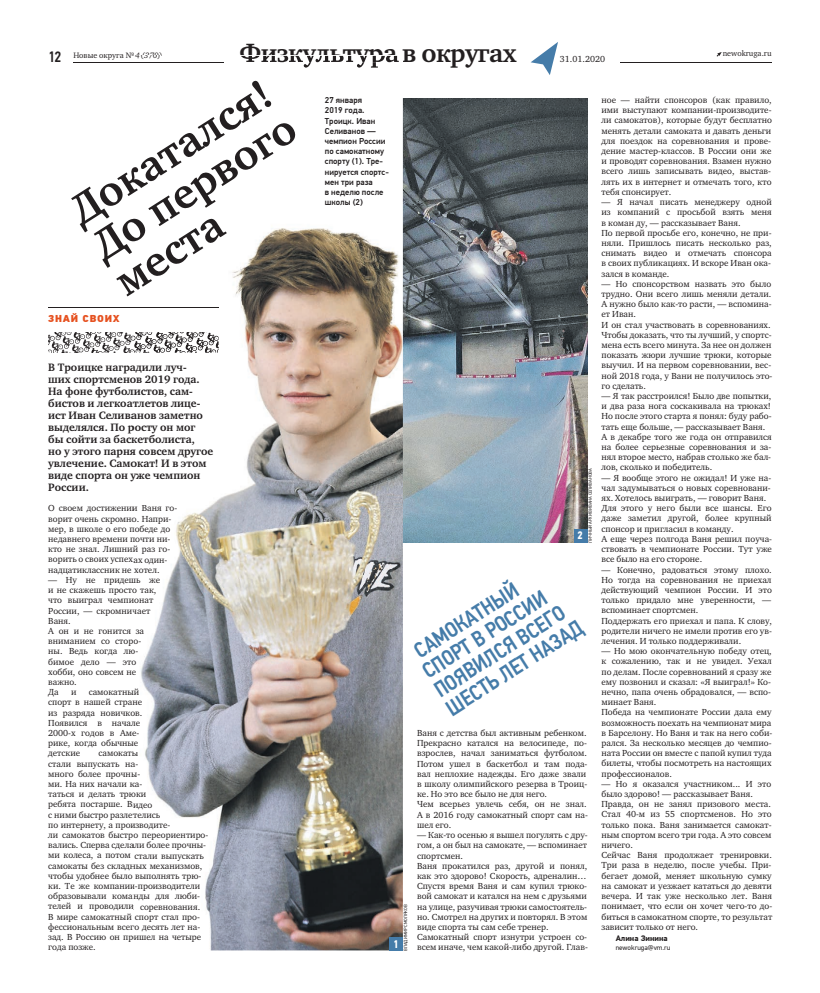
<style>
.page{position:relative;width:820px;height:993px;background:#fff}
.page>*{position:absolute;margin:0;border:0;box-sizing:border-box;transform-origin:0 0}
.t1{font:700 43px/41.8px "Charter ITC";color:#231f20;text-align:justify}
.t2{font:700 26px "Charter ITC";letter-spacing:-.02em;color:#231f20}
.t3{font:500 22px/22.1px "PF Din Text Cond Pro";color:#457ca9}
.t4{font:500 15px "PF Din Text Cond Pro";color:#231f20}
.t5{font:700 11px/12px "Charter ITC";color:#231f20}
.t6{font:700 11px "PF Din Text Cond Pro";color:#fff}
.t7{font:900 10px "PF Din Text Pro";letter-spacing:.07em;color:#e65120}
.t8{font:9px/10.2px "Charter ITC";color:#231f20}
.t9{font:500 8.5px/10.2px "PF Din Text Pro";color:#231f20}
.t10{font:8px "Charter ITC";color:#231f20}
.t11{font:700 8px "PF Din Text Pro";color:#231f20}
.t12{font:7px "PF Din Text Pro";color:#231f20}
.t13{font:4.5px "PF Din Text Pro";color:#231f20}
</style>
<div class="page">
<svg style="left:716px;top:52px;width:5px;height:5px"></svg>
<hr style="left:73px;top:62px;width:698px;height:1px;background:#231f20">
<div style="left:225px;top:43px;width:394px;height:20px;background:#fff"></div>
<svg style="left:530px;top:42px;width:28px;height:33px"></svg>
<img style="left:403px;top:98px;width:184px;height:444px">
<hr style="left:48px;top:307px;width:170px;height:1px;background:#231f20">
<img style="left:141px;top:98px;width:262px;height:852px">
<img style="left:241px;top:56px;width:158px;height:7px">
<img style="left:303px;top:63px;width:75px;height:5px">
<img style="left:141px;top:363px;width:45px;height:10px">
<img style="left:141px;top:375px;width:58px;height:10px">
<img style="left:141px;top:386px;width:52px;height:11px">
<img style="left:141px;top:398px;width:59px;height:10px">
<img style="left:141px;top:411px;width:62px;height:7px">
<img style="left:141px;top:423px;width:55px;height:21px">
<img style="left:141px;top:449px;width:72px;height:8px">
<img style="left:141px;top:459px;width:65px;height:10px">
<img style="left:141px;top:473px;width:59px;height:8px">
<img style="left:141px;top:505px;width:36px;height:7px">
<img style="left:141px;top:515px;width:30px;height:8px">
<img style="left:141px;top:525px;width:29px;height:8px">
<img style="left:141px;top:537px;width:29px;height:17px">
<img style="left:141px;top:558px;width:26px;height:6px">
<img style="left:141px;top:568px;width:18px;height:5px">
<img style="left:141px;top:576px;width:19px;height:8px">
<img style="left:141px;top:588px;width:15px;height:7px">
<img style="left:141px;top:598px;width:12px;height:7px">
<img style="left:141px;top:607px;width:9px;height:8px">
<svg style="left:141px;top:627px;width:3px;height:6px"></svg>
<svg style="left:141px;top:688px;width:1px;height:98px"></svg>
<svg style="left:141px;top:792px;width:5px;height:7px"></svg>
<img style="left:141px;top:800px;width:11px;height:9px">
<img style="left:141px;top:810px;width:19px;height:9px">
<img style="left:141px;top:823px;width:29px;height:6px">
<img style="left:141px;top:831px;width:67px;height:8px">
<img style="left:141px;top:841px;width:65px;height:9px">
<img style="left:141px;top:853px;width:63px;height:7px">
<img style="left:141px;top:861px;width:61px;height:19px">
<img style="left:141px;top:882px;width:59px;height:8px">
<img style="left:141px;top:892px;width:59px;height:19px">
<img style="left:141px;top:913px;width:59px;height:8px">
<img style="left:141px;top:923px;width:59px;height:8px">
<img style="left:141px;top:933px;width:60px;height:8px">
<svg style="left:48px;top:332px;width:171px;height:21px"></svg>
<img style="left:141px;top:307px;width:77px;height:1px">
<div style="left:389px;top:937px;width:14px;height:13px;background:#457ca9"></div>
<div style="left:574px;top:529px;width:13px;height:13px;background:#457ca9"></div>
<p class="t4" style="left:48px;top:51px;width:15px">12</p>
<p class="t2" style="left:239px;top:37px;width:278px">Физкультура в округах</p>
<p class="t10" style="left:722px;top:48px;width:50px">newokruga.ru</p>
<p class="t10" style="left:73px;top:50px;width:89px">Новые округа № 4 (370)</p>
<p class="t10" style="left:142px;top:50px;width:22px">(370)</p>
<p class="t8" style="left:559px;top:54px;width:47px">31.01.2020</p>
<p class="t1" style="left:62px;top:198px;width:234px;rotate:-33deg">Докатался!<br>До первого места</p>
<p class="t7" style="left:48px;top:314px;width:73px">ЗНАЙ СВОИХ</p>
<p class="t5" style="left:48px;top:361px;width:166px">В Троицке наградили луч-<br>ших спортсменов 2019 года.<br>На фоне футболистов, сам&shy;бистов и легкоатлетов лице&shy;ист Иван Селиванов заметно выделялся. По росту он мог бы сойти за баскетболиста,<br>но у этого парня совсем другое увлечение. Самокат! И в этом виде спорта он уже чемпион<br>России.</p>
<p class="t8" style="left:48px;top:503px;width:131px">О своем достижении Ваня го&shy;ворит очень скромно. Напри&shy;мер, в школе о его победе до недавнего времени почти ни&shy;кто не знал. Лишний раз го&shy;ворить о своих успехах один&shy;надцатиклассник не хотел.</p>
<p class="t8" style="left:48px;top:574px;width:114px">— Ну не придешь же и не скажешь просто так, что выиграл чемпионат<br>России, — скромничает<br>Ваня.<br>А он и не гонится вниманием со сторо-<br>ны. Ведь когда лю&shy;бимое дело — это хобби, оно совсем не важно.<br>Да</p>
<p class="t8" style="left:136px;top:625px;width:10px">за</p>
<p class="t8" style="left:48px;top:686px;width:95px;text-indent:40px">самокатный спорт в нашей стране из разряда новичков.<br>Появился в начале<br>2000-х годов в Аме&shy;рике, когда обычные детские</p>
<p class="t8" style="left:71px;top:686px;width:7px">и</p>
<p class="t8" style="left:48px;top:748px;width:162px;text-indent:50px">самокаты<br>стали выпускать на-<br>много более прочны-<br>ми. На них начали ка-<br>таться и делать трюки<br>ребята постарше. Видео<br>с ними быстро разлетелись<br>по интернету, а производите-<br>ли самокатов быстро переориентиро&shy;вались. Сперва сделали более прочны&shy;ми колеса, а потом стали выпускать самокаты без складных механизмов, чтобы удобнее было выполнять трю&shy;ки. Те же компании-производители образовывали команды для люби&shy;телей и проводили соревнования.<br>В мире самокатный спорт стал про&shy;фессиональным всего десять лет на&shy;зад. В Россию он пришел на четыре года позже.</p>
<p class="t9" style="left:325px;top:96px;width:65px">27 января<br>2019 года.<br>Троицк. Иван<br>Селиванов — чемпион России по самокатному спорту (1). Тре&shy;нируется спортс&shy;мен три раза<br>в неделю после школы (2)</p>
<p class="t13" style="left:588px;top:542px;width:76px;rotate:-90deg">ЛИЧНЫЙАРХИВИВАНА СЕЛИВАНОВА</p>
<p class="t6" style="left:577px;top:531px;width:7px">2</p>
<p class="t3" style="left:407px;top:647px;width:159px;rotate:-33deg">САМОКАТНЫЙ<br>СПОРТ В РОССИИ<br>ПОЯВИЛСЯ ВСЕГО<br>ШЕСТЬ ЛЕТ НАЗАД</p>
<p class="t13" style="left:404px;top:950px;width:48px;rotate:-90deg">ВЛАДИМИР СМОЛЯКОВ</p>
<p class="t6" style="left:393px;top:939px;width:7px">1</p>
<p class="t8" style="left:417px;top:727px;width:172px">Ваня с детства был активным ребенком.<br>Прекрасно катался на велосипеде, по&shy;взрослев, начал заниматься футболом.<br>Потом ушел в баскетбол и там пода&shy;вал неплохие надежды. Его даже звали в школу олимпийского резерва в Троиц&shy;ке. Но это все было не для него.<br>Чем всерьез увлечь себя, он не знал.<br>А в 2016 году самокатный спорт сам на&shy;шел его.</p>
<p class="t8" style="left:417px;top:829px;width:172px">— Как-то осенью я вышел погулять с дру&shy;гом, а он был на самокате, — вспоминает спортсмен.<br>Ваня прокатился раз, другой и понял, как это здорово! Скорость, адреналин… Спустя время Ваня и сам купил трюко&shy;вой самокат и катался на нем с друзьями на улице, разучивая трюки самостоятель&shy;но. Смотрел на других и повторял. В этом виде спорта ты сам себе тренер.<br>Самокатный спорт изнутри устроен со&shy;всем иначе, чем какой-либо другой. Глав-</p>
<p class="t8" style="left:601px;top:95px;width:172px;text-align:justify">ное — найти спонсоров (как правило, ими выступают компании-производите&shy;ли самокатов), которые будут бесплатно менять детали самоката и давать деньги для поездок на соревнования и прове&shy;дение мастер-классов. В России они же и проводят соревнования. Взамен нужно всего лишь записывать видео, выстав&shy;лять их в интернет и отмечать того, кто тебя спонсирует.</p>
<p class="t8" style="left:601px;top:197px;width:172px">— Я начал писать менеджеру одной из компаний с просьбой взять меня в коман ду, — рассказывает Ваня.<br>По первой просьбе его, конечно, не при&shy;няли. Пришлось писать несколько раз, снимать видео и отмечать спонсора в своих публикациях. И вскоре Иван ока&shy;зался в команде.</p>
<p class="t8" style="left:601px;top:278px;width:172px">— Но спонсорством назвать это было трудно. Они всего лишь меняли детали.<br>А нужно было как-то расти, — вспомина&shy;ет Иван.<br>И он стал участвовать в соревнованиях.<br>Чтобы доказать, что ты лучший, у спортс&shy;мена есть всего минута. За нее он должен показать жюри лучшие трюки, которые выучил. И на первом соревновании, вес&shy;ной 2018 года, у Вани не получилось это&shy;го сделать.</p>
<p class="t8" style="left:601px;top:390px;width:172px">— Я так расстроился! Было две попытки, и два раза нога соскакивала на трюках!<br>Но после этого старта я понял: буду рабо&shy;тать еще больше, — рассказывает Ваня.<br>А в декабре того же года он отправился на более серьезные соревнования и за&shy;нял второе место, набрав столько же бал&shy;лов, сколько и победитель.</p>
<p class="t8" style="left:601px;top:472px;width:172px">— Я вообще этого не ожидал! И уже на&shy;чал задумываться о новых соревновани&shy;ях. Хотелось выиграть, — говорит Ваня.<br>Для этого у него были все шансы. Его даже заметил другой, более крупный спонсор и пригласил в команду.<br>А еще через полгода Ваня решил поуча&shy;ствовать в чемпионате России. Тут уже все было на его стороне.</p>
<p class="t8" style="left:601px;top:564px;width:172px">— Конечно, радоваться этому плохо.<br>Но тогда на соревнования не приехал действующий чемпион России. И это только придало мне уверенности, — вспоминает спортсмен.<br>Поддержать его приехал и папа. К слову, родители ничего не имели против его ув&shy;лечения. И только поддерживали.</p>
<p class="t8" style="left:601px;top:645px;width:172px">— Но мою окончательную победу отец, к сожалению, так и не увидел. Уехал по делам. После соревнований я сразу же ему позвонил и сказал: «Я выиграл!» Ко&shy;нечно, папа очень обрадовался, — вспо&shy;минает Ваня.<br>Победа на чемпионате России дала ему возможность поехать на чемпионат мира в Барселону. Но Ваня и так на него соби&shy;рался. За несколько месяцев до чемпио&shy;ната России он вместе с папой купил туда билеты, чтобы посмотреть на настоящих профессионалов.</p>
<p class="t8" style="left:601px;top:778px;width:172px">— Но я оказался участником... И это было здорово! — рассказывает Ваня.<br>Правда, он не занял призового места.<br>Стал 40-м из 55 спортсменов. Но это только пока. Ваня занимается самокат&shy;ным спортом всего три года. А это совсем ничего.<br>Сейчас Ваня продолжает тренировки.<br>Три раза в неделю, после учебы. При&shy;бегает домой, меняет школьную сумку на самокат и уезжает кататься до девяти вечера. И так уже несколько лет. Ваня понимает, что если он хочет чего-то до&shy;биться в самокатном спорте, то результат зависит только от него.</p>
<p class="t11" style="left:615px;top:933px;width:53px">Алина Зинина</p>
<p class="t12" style="left:615px;top:944px;width:56px">newokruga@vm.ru</p>
</div>
